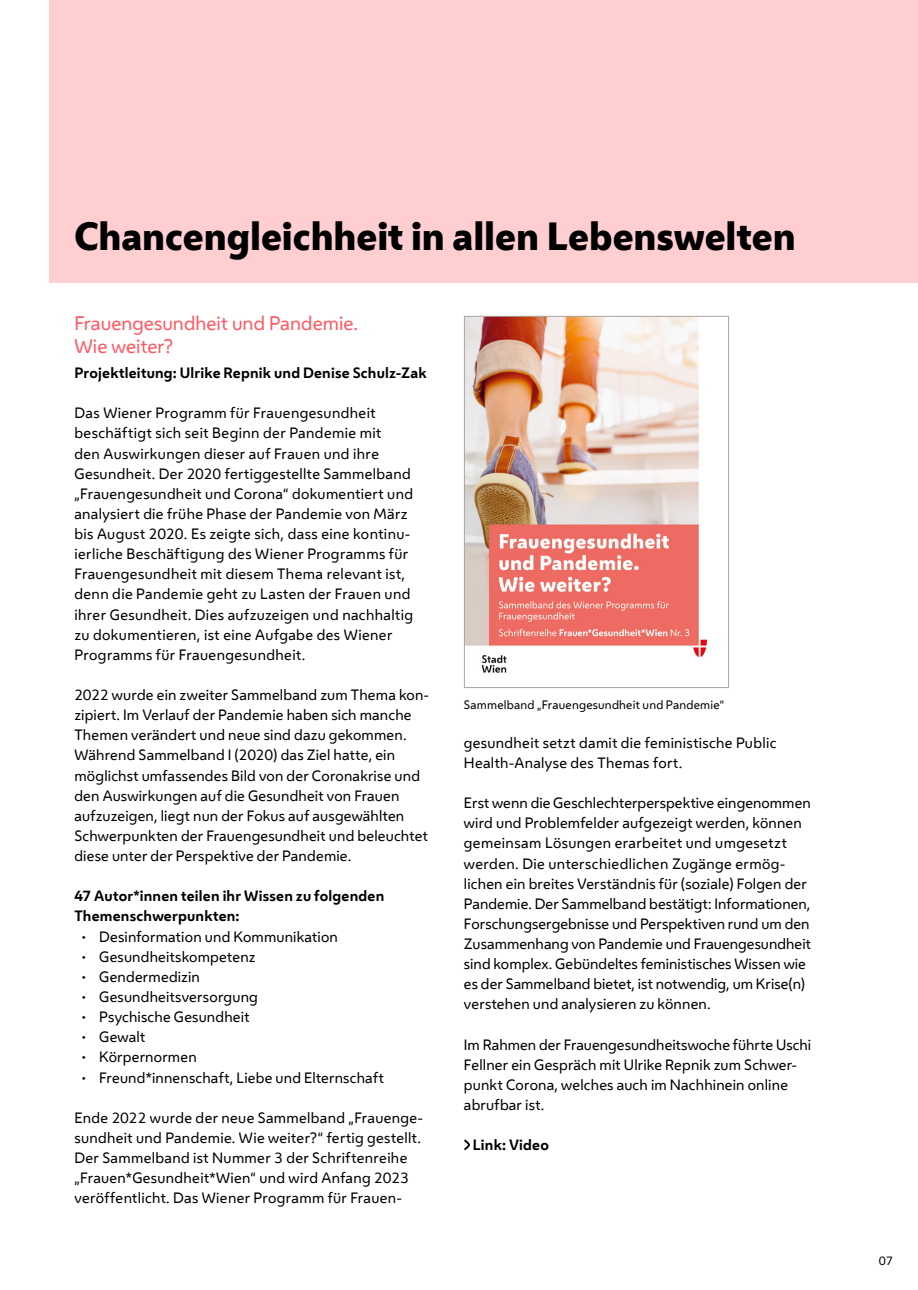
<style>
.page{position:relative;width:918px;height:1290px;background:#fff}
.page>*{position:absolute;margin:0;border:0;box-sizing:border-box;transform-origin:0 0}
.Überschrift_2{font:800 36.75px "Wiener Melange Office";color:#000}
.Überschrift_3{font:18.38px/22.8px "Wiener Melange Office Regular 2";color:#ff5a64}
.Fließtext{font:14px/20.1px "Wiener Melange Office Regular 2";letter-spacing:.015em;color:#000}
.Auflistung{font:14px "Wiener Melange Office Regular 2";letter-spacing:.015em;color:#000}
.Fließtext_bold{font:700 14px/20.1px "Wiener Melange Office";letter-spacing:.015em;color:#000}
.Credit{font:700 14px "Wiener Melange Office";letter-spacing:.015em;color:#000}
.t1{font:11.38px "Wiener Melange Office Regular 2";letter-spacing:.02em;color:#000}
</style>
<div class="page">
<div style="left:50px;top:0;width:868px;height:283px;background:#ffced1"></div>
<img style="left:466px;top:318px;width:241px;height:355px">
<div style="left:464px;top:316px;width:265px;height:372px;border:1px solid #a9a6a2"></div>
<svg style="left:464px;top:1139px;width:6px;height:11px"></svg>
<h1 class="Überschrift_2" style="left:74px;top:211px;width:723px">Chancengleichheit in allen Lebenswelten</h1>
<h2 class="Überschrift_3" style="left:74px;top:311px;width:285px">Frauengesundheit und Pandemie.<br>Wie weiter?</h2>
<p class="Credit" style="left:74px;top:361px;width:354px">Projektleitung: Ulrike Repnik und Denise Schulz-Zak</p>
<p class="Fließtext" style="left:74px;top:402px;width:340px">Das Wiener Programm für Frauengesundheit beschäftigt sich seit Beginn der Pandemie mit<br>den Auswirkungen dieser auf Frauen und ihre Gesundheit. Der 2020 fertiggestellte Sammelband „Frauengesundheit und Corona“ dokumentiert und analysiert die frühe Phase der Pandemie von März bis August 2020. Es zeigte sich, dass eine kontinu&shy;ierliche Beschäftigung des Wiener Programms für Frauengesundheit mit diesem Thema relevant ist, denn die Pandemie geht zu Lasten der Frauen und ihrer Gesundheit. Dies aufzuzeigen und nachhaltig zu dokumentieren, ist eine Aufgabe des Wiener Programms für Frauengesundheit.</p>
<p class="Fließtext" style="left:74px;top:684px;width:356px">2022 wurde ein zweiter Sammelband zum Thema kon&shy;zipiert. Im Verlauf der Pandemie haben sich manche Themen verändert und neue sind dazu gekommen.<br>Während Sammelband I (2020) das Ziel hatte, ein möglichst umfassendes Bild von der Coronakrise und den Auswirkungen auf die Gesundheit von Frauen aufzuzeigen, liegt nun der Fokus auf ausgewählten Schwerpunkten der Frauengesundheit und beleuchtet diese unter der Perspektive der Pandemie.</p>
<p class="Fließtext_bold" style="left:74px;top:885px;width:311px">47 Autor*innen teilen ihr Wissen zu folgenden<br>Themenschwerpunkten:</p>
<p class="Auflistung" style="left:79px;top:925px;width:260px">• Desinformation und Kommunikation</p>
<p class="Auflistung" style="left:79px;top:946px;width:178px">• Gesundheitskompetenz</p>
<p class="Auflistung" style="left:79px;top:966px;width:122px">• Gendermedizin</p>
<p class="Auflistung" style="left:79px;top:986px;width:180px">• Gesundheitsversorgung</p>
<p class="Auflistung" style="left:79px;top:1006px;width:172px">• Psychische Gesundheit</p>
<p class="Auflistung" style="left:79px;top:1026px;width:67px">• Gewalt</p>
<p class="Auflistung" style="left:79px;top:1046px;width:119px">• Körpernormen</p>
<p class="Auflistung" style="left:79px;top:1066px;width:306px">• Freund*innenschaft, Liebe und Elternschaft</p>
<p class="Fließtext" style="left:74px;top:1107px;width:350px">Ende 2022 wurde der neue Sammelband „Frauenge&shy;sundheit und Pandemie. Wie weiter?“ fertig gestellt.<br>Der Sammelband ist Nummer 3 der Schriftenreihe „Frauen*Gesundheit*Wien“ und wird Anfang 2023 veröffentlicht. Das Wiener Programm für Frauen-</p>
<p class="t1" style="left:464px;top:696px;width:262px">Sammelband „Frauengesundheit und Pandemie“</p>
<p class="Fließtext" style="left:464px;top:732px;width:314px">gesundheit setzt damit die feministische Public<br>Health-Analyse des Themas fort.</p>
<p class="Fließtext" style="left:464px;top:792px;width:348px">Erst wenn die Geschlechterperspektive eingenommen wird und Problemfelder aufgezeigt werden, können gemeinsam Lösungen erarbeitet und umgesetzt werden. Die unterschiedlichen Zugänge ermög&shy;lichen ein breites Verständnis für (soziale) Folgen der Pandemie. Der Sammelband bestätigt: Informationen, Forschungsergebnisse und Perspektiven rund um den Zusammenhang von Pandemie und Frauengesundheit sind komplex. Gebündeltes feministisches Wissen wie es der Sammelband bietet, ist notwendig, um Krise(n) verstehen und analysieren zu können.</p>
<p class="Fließtext" style="left:464px;top:1034px;width:349px">Im Rahmen der Frauengesundheitswoche führte Uschi Fellner ein Gespräch mit Ulrike Repnik zum Schwer&shy;punkt Corona, welches auch im Nachhinein online abrufbar ist.</p>
<p class="Fließtext_bold" style="left:473px;top:1134px;width:78px">Link: Video</p>
<p class="t1" style="left:879px;top:1252px;width:16px">07</p>
</div>
